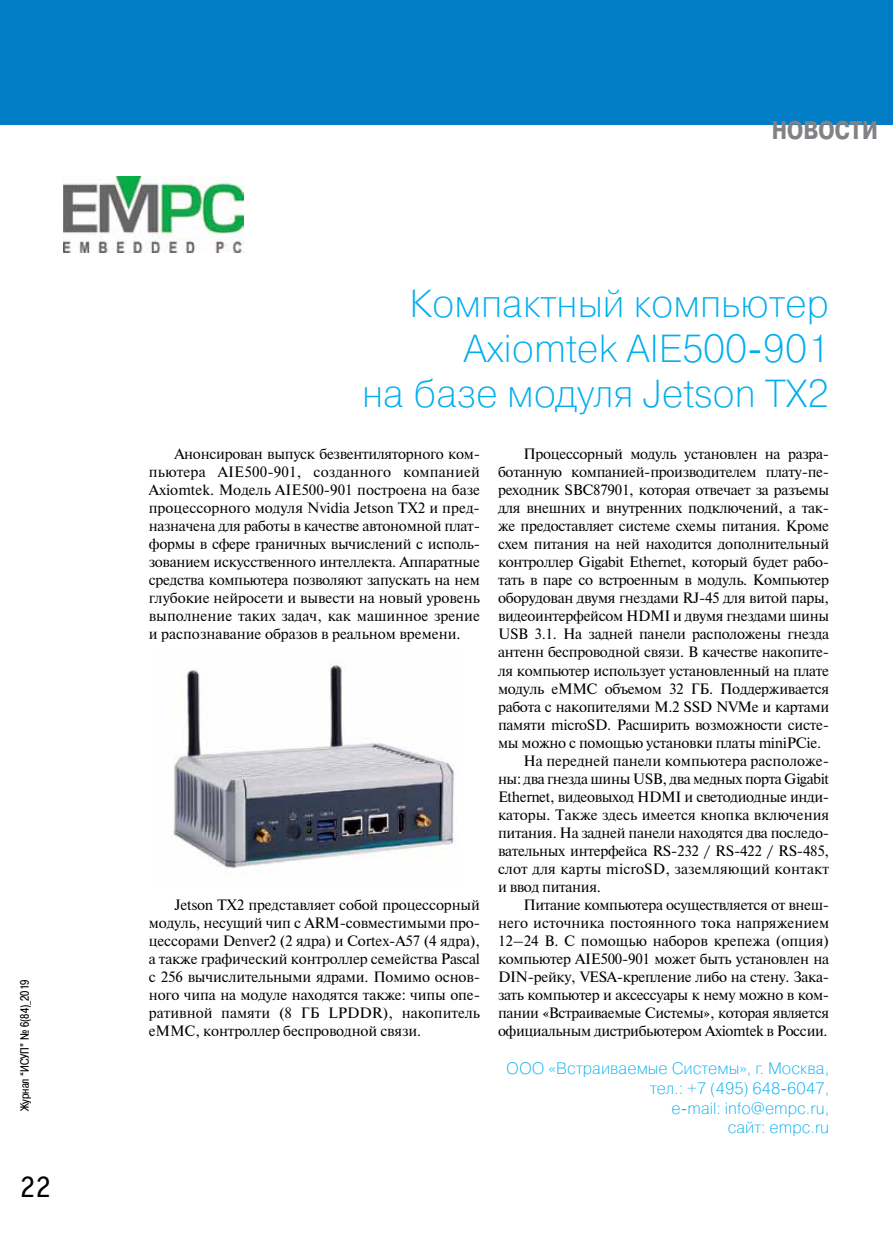
<style>
.page{position:relative;width:893px;height:1234px;background:#fff}
.page>*{position:absolute;margin:0;border:0;box-sizing:border-box;transform-origin:0 0}
.t1{font:39px/45px "Pragmatica Light C";color:#00aeef;text-align:right}
.t2{font:31.5px "Officina Serif C";color:#000}
.t3{font:700 25.5px "Pragmatica Cond C";color:#808285}
.t4{font:16.5px/19.8px "Pragmatica Light C";color:#00aeef;text-align:right}
.t5{font:15px/18px "Newton";letter-spacing:-.02em;color:#000;text-align:justify}
.t6{font:15px "Newton";color:#000}
.t7{font:15px "Newton";letter-spacing:.01em;color:#000}
.t8{font:12px "Pragmatica Cond C";color:#000}
</style>
<div class="page">
<div style="left:0;top:0;width:893px;height:124px;background:#007dc5"></div>
<img style="left:64px;top:177px;width:180px;height:75px">
<img style="left:173px;top:664px;width:282px;height:210px">
<p class="t8" style="left:18px;top:1110px;width:133px;rotate:-90deg">Журнал “ИСУП” № 6(84)_2019</p>
<h2 class="t2" style="left:20px;top:1168px;width:33px">22</h2>
<h3 class="t3" style="left:772px;top:115px;width:108px">НОВОСТИ</h3>
<h1 class="t1" style="left:362px;top:281px;width:468px">Компактный компьютер<br>Axiomtek AIE500-901<br>на базе модуля Jetson TX2</h1>
<p class="t5" style="left:149px;top:444px;width:333px;text-indent:26px">Анонсирован выпуск безвентиляторного ком&shy;пьютера AIE500-901, созданного компанией Axiomtek. Модель AIE500-901 построена на базе процессорного модуля Nvidia Jetson TX2 и пред&shy;назначена для работы в качестве автономной плат&shy;формы в сфере граничных вычислений с исполь&shy;зованием искусственного интеллекта. Аппаратные средства компьютера позволяют запускать на нем глубокие нейросети и вывести на новый уровень выполнение таких задач, как машинное зрение и распознавание образов в реальном времени.</p>
<p class="t5" style="left:149px;top:894px;width:333px;text-indent:26px">Jetson TX2 представляет собой процессорный модуль, несущий чип с ARM-совместимыми про&shy;цессорами Denver2 (2 ядра) и Cortex-A57 (4 ядра), а также графический контроллер семейства Pascal c 256 вычислительными ядрами. Помимо основ&shy;ного чипа на модуле находятся также: чипы опе&shy;ративной памяти (8 ГБ LPDDR), накопитель eMMC, контроллер беспроводной связи.</p>
<p class="t5" style="left:523px;top:444px;width:307px">Процессорный модуль установлен на разра-</p>
<p class="t5" style="left:498px;top:462px;width:333px">ботанную компанией-производителем плату-пе-</p>
<p class="t5" style="left:498px;top:480px;width:333px">реходник SBC87901, которая отвечает за разъемы</p>
<p class="t5" style="left:498px;top:498px;width:333px">для внешних и внутренних подключений, а так-</p>
<p class="t5" style="left:498px;top:516px;width:333px">же предоставляет системе схемы питания. Кроме</p>
<p class="t5" style="left:498px;top:534px;width:333px">схем питания на ней находится дополнительный</p>
<p class="t5" style="left:498px;top:552px;width:333px">контроллер Gigabit Ethernet, который будет рабо-</p>
<p class="t5" style="left:498px;top:570px;width:333px">тать в паре со встроенным в модуль. Компьютер</p>
<p class="t5" style="left:498px;top:588px;width:333px">оборудован двумя гнездами RJ‑45 для витой пары,</p>
<p class="t5" style="left:498px;top:606px;width:333px">видеоинтерфейсом HDMI и двумя гнездами шины</p>
<p class="t5" style="left:498px;top:624px;width:333px">USB 3.1. На задней панели расположены гнезда</p>
<p class="t5" style="left:498px;top:642px;width:333px">антенн беспроводной связи. В качестве накопите-</p>
<p class="t5" style="left:498px;top:660px;width:333px">ля компьютер использует установленный на плате</p>
<p class="t5" style="left:498px;top:678px;width:333px">модуль eMMC объемом 32 ГБ. Поддерживается</p>
<p class="t5" style="left:498px;top:696px;width:333px">работа с накопителями M.2 SSD NVMe и картами</p>
<p class="t5" style="left:498px;top:714px;width:333px">памяти microSD. Расширить возможности систе-</p>
<p class="t5" style="left:498px;top:732px;width:325px">мы можно с помощью установки платы miniPCie.</p>
<p class="t6" style="left:523px;top:749px;width:307px">На передней панели компьютера расположе-</p>
<p class="t5" style="left:498px;top:768px;width:333px">ны: два гнезда шины USB, два медных порта Gigabit</p>
<p class="t5" style="left:498px;top:786px;width:333px">Ethernet, видеовыход HDMI и светодиодные инди-</p>
<p class="t6" style="left:498px;top:803px;width:333px">каторы. Также здесь имеется кнопка включения</p>
<p class="t5" style="left:498px;top:822px;width:333px">питания. На задней панели находятся два последо-</p>
<p class="t5" style="left:498px;top:840px;width:333px">вательных интерфейса RS‑232 / RS‑422 / RS‑485,</p>
<p class="t7" style="left:498px;top:857px;width:333px">слот для карты microSD, заземляющий контакт</p>
<p class="t5" style="left:498px;top:876px;width:105px">и ввод питания.</p>
<p class="t5" style="left:523px;top:894px;width:307px">Питание компьютера осуществляется от внеш-</p>
<p class="t6" style="left:498px;top:911px;width:333px">него источника постоянного тока напряжением</p>
<p class="t6" style="left:498px;top:929px;width:333px">12–24 В. С помощью наборов крепежа (опция)</p>
<p class="t5" style="left:498px;top:948px;width:333px">компьютер AIE500-901 может быть установлен на</p>
<p class="t5" style="left:498px;top:966px;width:333px">DIN-рейку, VESA-крепление либо на стену. Зака-</p>
<p class="t5" style="left:498px;top:984px;width:333px">зать компьютер и аксессуары к нему можно в ком-</p>
<p class="t5" style="left:498px;top:1002px;width:333px">пании «Встраиваемые Системы», которая является</p>
<p class="t5" style="left:498px;top:1020px;width:331px">официальным дистрибьютером Axiomtek в России.</p>
<p class="t4" style="left:506px;top:1058px;width:324px">ООО «Встраиваемые Cистемы», г. Москва, тел.: +7 (495) 648‑6047,<br>e‑mail: info@empc.ru,<br>сайт: empc.ru</p>
</div>
